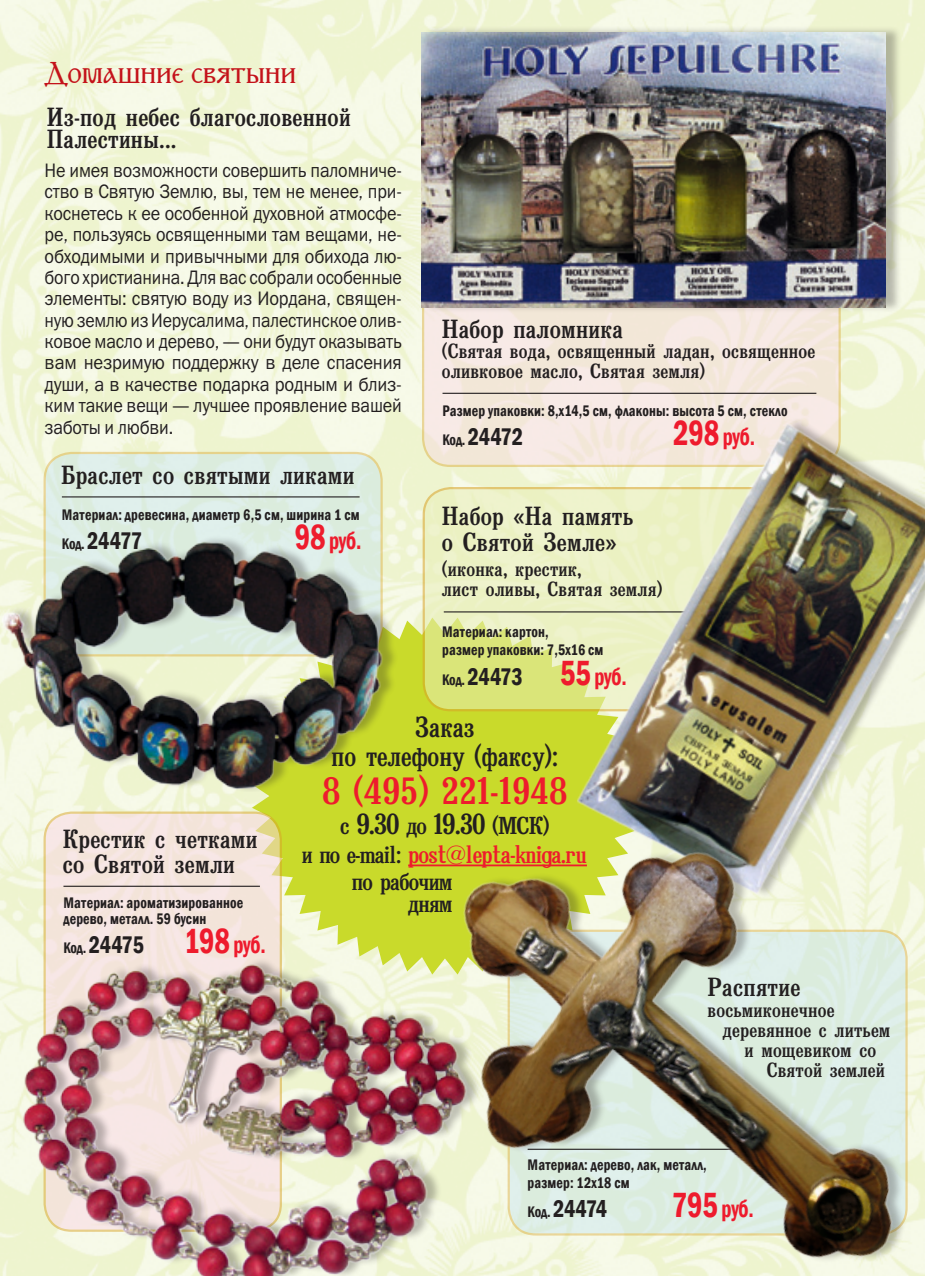
<style>
.page{position:relative;width:925px;height:1276px;background:#fff}
.page>*{position:absolute;margin:0;border:0;box-sizing:border-box;transform-origin:0 0}
.t1{font:37.57px "Bruskovaya C";letter-spacing:.01em;color:#ee1b2d}
.t2{font:31.5px "Zlatnik";letter-spacing:-.03em;color:#c4121a}
.t3{font:28.8px/29.2px "Bruskovaya C";color:#231f20;text-align:center;scale:.95 1}
.t4{font:28.57px "Bruskovaya C";color:#231f20}
.Название_книги{font:25.88px/22.5px "Bruskovaya C";letter-spacing:.01em;color:#231f20}
.t5{font:600 condensed 24.75px "Franklin Gothic";letter-spacing:-.02em;color:#231f20;scale:.9 1}
.t6{font:600 condensed 24.75px "Franklin Gothic";letter-spacing:-.015em;color:#ee1b2d;scale:.85 1}
.t7{font:24.75px "Bruskovaya C";letter-spacing:-.03em;color:#ee1b2d}
.t8{font:24.07px/22.5px "Bruskovaya C";letter-spacing:-.03em;color:#231f20;text-align:right}
.Название_книги-2{font:20.25px/20.2px "Bruskovaya C";letter-spacing:.01em;color:#231f20}
.Аннотация{font:19.57px/21.4px "Franklin Gothic Book C";letter-spacing:-.01em;color:#231f20;text-align:justify;scale:.9 1}
.t9{font:600 condensed 15.75px/18px "Franklin Gothic";letter-spacing:.01em;color:#231f20;scale:.9 1}
.s1{font-size:15.75px}
.s2{font-size:36px}
.s3{font-size:24.07px}
.s4{font-size:24.07px;color:#231f20}
</style>
<div class="page">
<img style="left:0;top:0;width:925px;height:1276px">
<svg style="left:252px;top:617px;width:290px;height:308px;background:#ccdb38"></svg>
<div style="left:45px;top:812px;width:236px;height:418px;background:#f4e4db;border-radius:27px"></div>
<svg style="left:424px;top:488px;width:371px;height:222px;background:#e5eca9"></svg>
<img style="left:21px;top:925px;width:326px;height:351px">
<div style="left:45px;top:453px;width:337px;height:202px;background:#deeee6;border-radius:27px"></div>
<div style="left:423px;top:275px;width:416px;height:191px;background:linear-gradient(to right,#f5e9df,#f4e8dd);border-radius:27px"></div>
<hr style="left:62px;top:496px;width:298px;height:1px;background:#231f20">
<hr style="left:63px;top:885px;width:197px;height:2px;background:#231f20">
<hr style="left:442px;top:393px;width:374px;height:1px;background:#231f20">
<img style="left:0;top:522px;width:411px;height:275px">
<div style="left:424px;top:25px;width:477px;height:288px;background:#231f20;opacity:.3"></div>
<img style="left:422px;top:33px;width:463px;height:274px">
<hr style="left:444px;top:611px;width:297px;height:1px;background:#231f20">
<img style="left:542px;top:409px;width:383px;height:350px">
<img style="left:347px;top:759px;width:578px;height:517px">
<hr style="left:408px;top:864px;width:179px;height:2px;background:#ee1b2d">
<p class="t2" style="left:44px;top:53px;width:254px">Домашние святыни</p>
<p class="Название_книги" style="left:47px;top:106px;width:305px">Из-под небес благословенной<br>Палестины...</p>
<p class="Аннотация" style="left:45px;top:159px;width:398px">Не имея возможности совершить паломниче&shy;ство в Святую Землю, вы, тем не менее, при&shy;коснетесь к ее особенной духовной атмосфе&shy;ре, пользуясь освященными там вещами, не&shy;обходимыми и привычными для обихода лю&shy;бого христианина. Для вас собрали особенные элементы: святую воду из Иордана, священ&shy;ную землю из Иерусалима, палестинское олив&shy;ковое масло и дерево, — они будут оказывать вам незримую поддержку в деле спасения души, а в качестве подарка родным и близ&shy;ким такие вещи — лучшее проявление вашей заботы и любви.</p>
<p class="Название_книги" style="left:61px;top:464px;width:295px">Браслет со святыми ликами</p>
<p class="t9" style="left:62px;top:505px;width:332px">Материал: древесина, диаметр 6,5 см, ширина 1 см</p>
<p class="t5" style="left:62px;top:524px;width:91px"><span class="s1">Код.</span> 24477</p>
<p class="t6" style="left:295px;top:524px;width:80px"><span class="s2">98</span> руб.</p>
<p class="Название_книги" style="left:442px;top:318px;width:183px">Набор паломника</p>
<p class="Название_книги-2" style="left:442px;top:341px;width:375px">(Святая вода, освященный ладан, освященное оливковое масло, Святая земля)</p>
<p class="t9" style="left:442px;top:402px;width:385px">Размер упаковки: 8,х14,5 см, флаконы: высота 5 см, стекло</p>
<p class="t5" style="left:442px;top:420px;width:91px"><span class="s1">Код.</span> 24472</p>
<p class="t6" style="left:673px;top:420px;width:98px"><span class="s2">298</span> руб.</p>
<p class="Название_книги" style="left:442px;top:504px;width:193px;line-height:25.9px">Набор «На память о Святой Земле»</p>
<p class="Название_книги-2" style="left:442px;top:559px;width:222px">(иконка, крестик,<br>лист оливы, Святая земля)</p>
<p class="t9" style="left:442px;top:623px;width:181px">Материал: картон,<br>размер упаковки: 7,5х16 см</p>
<p class="t5" style="left:442px;top:660px;width:91px"><span class="s1">Код.</span> 24473</p>
<p class="t6" style="left:560px;top:660px;width:80px"><span class="s2">55</span> руб.</p>
<p class="Название_книги" style="left:63px;top:827px;width:196px;line-height:24.8px">Крестик с четками со Святой земли</p>
<p class="t9" style="left:63px;top:895px;width:201px;line-height:15.8px">Материал: ароматизированное дерево, металл. 59 бусин</p>
<p class="t5" style="left:63px;top:928px;width:91px"><span class="s1">Код.</span> 24475</p>
<p class="t6" style="left:184px;top:928px;width:98px"><span class="s2">198</span> руб.</p>
<p class="t3" style="left:332px;top:713px;width:240px">Заказ<br>по телефону (факсу):</p>
<p class="t1" style="left:322px;top:771px;width:247px">8 (495) 221-1948</p>
<p class="t4" style="left:340px;top:809px;width:211px"><span class="s3">с</span> 9.30 <span class="s3">до</span> 19.30 <span class="s3">(МСК)</span></p>
<p class="t7" style="left:302px;top:841px;width:287px"><span class="s4">и по e-mail:</span> post@lepta-kniga.ru</p>
<p class="t8" style="left:352px;top:871px;width:102px">по рабочим дням</p>
<p class="Название_книги" style="left:707px;top:976px;width:94px">Распятие</p>
<p class="Название_книги-2" style="left:707px;top:1000px;width:128px">восьмиконечное</p>
<p class="Название_книги-2" style="left:722px;top:1020px;width:169px">деревянное с литьем</p>
<p class="Название_книги-2" style="left:744px;top:1040px;width:133px">и мощевиком со</p>
<p class="Название_книги-2" style="left:767px;top:1060px;width:120px">Святой землей</p>
<p class="t9" style="left:528px;top:1155px;width:201px">Материал: дерево, лак, металл, размер: 12х18 см</p>
<p class="t5" style="left:528px;top:1192px;width:90px"><span class="s1">Код.</span> 24474</p>
<p class="t6" style="left:672px;top:1192px;width:98px"><span class="s2">795</span> руб.</p>
</div>
